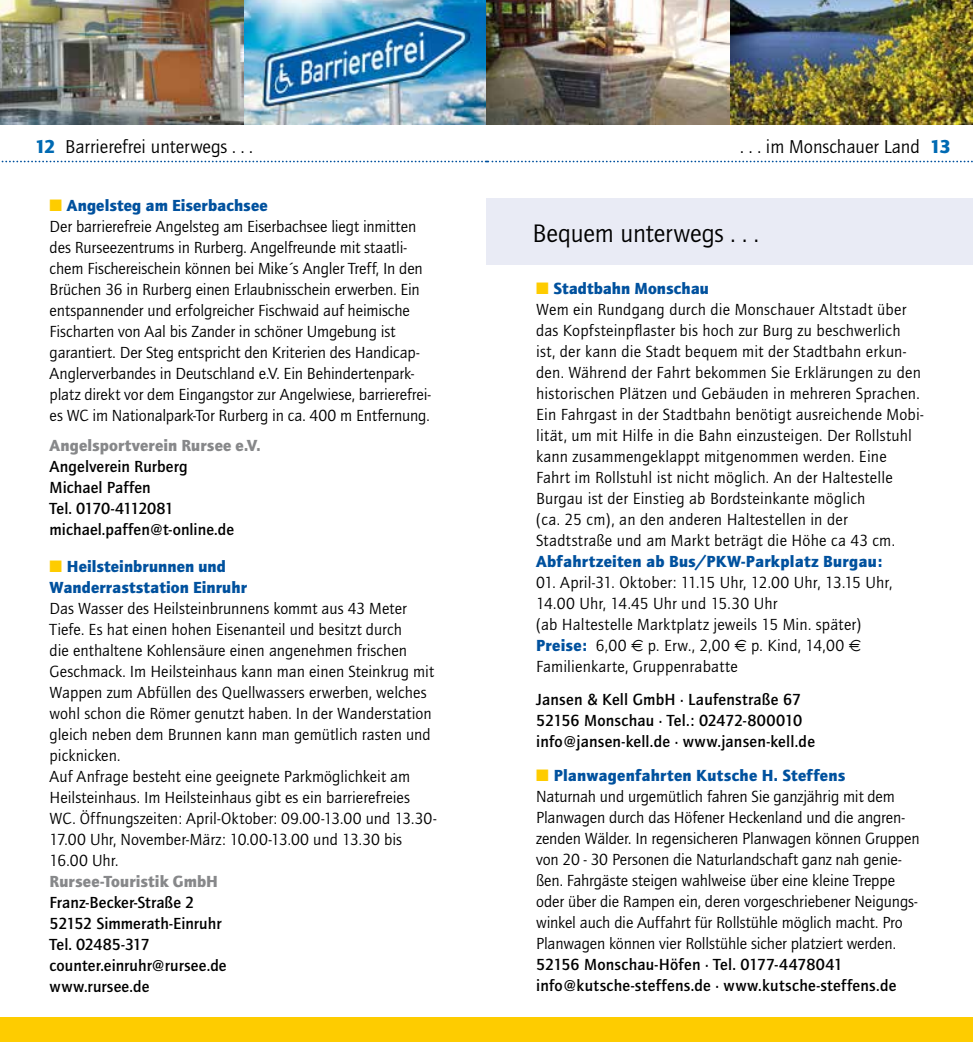
<style>
.page{position:relative;width:973px;height:1042px;background:#fff}
.page>*{position:absolute;margin:0;border:0;box-sizing:border-box;transform-origin:0 0}
.t1{font:26.25px "Quay Itc T";letter-spacing:-.005em;color:#000}
.t2{font:19.25px "Quay Itc T";color:#000}
.t3{font:16.62px/21px "Quay Itc T";letter-spacing:.005em;color:#000}
.t4{font:700 16.62px/21px "Quay Itc T";letter-spacing:.01em;color:#000}
.t5{font:900 16.62px/21px "Quay Itc T";letter-spacing:.01em;color:#00519e}
.t6{font:900 16.62px "Quay Itc T";letter-spacing:.005em;color:#87888a}
.s1{font-weight:900;color:#006ab3}
.s2{color:#fecc00}
.s3{font-weight:900;color:#00519e}
.s4{font-family:"Euro Logo"}
</style>
<div class="page">
<img style="left:0;top:0;width:972px;height:124px">
<svg style="left:1px;top:161px;width:972px;height:1px"></svg>
<div style="left:0;top:1017px;width:972px;height:25px;background:#fecc00"></div>
<div style="left:486px;top:198px;width:486px;height:66px;background:#e9ebf5"></div>
<p class="t2" style="left:35px;top:135px;width:220px"><span class="s1">12</span> Barrierefrei unterwegs . . .</p>
<p class="t2" style="left:740px;top:135px;width:212px">. . . im Monschauer Land <span class="s1">13</span></p>
<p class="t3" style="left:50px;top:195px;width:382px"><span class="s2">■</span> <span class="s3">Angelsteg am Eiserbachsee<br></span>Der barrierefreie Angelsteg am Eiserbachsee liegt inmitten des Rurseezentrums in Rurberg. Angelfreunde mit staatli&shy;chem Fischereischein können bei Mike´s Angler Treff, In den Brüchen 36 in Rurberg einen Erlaubnisschein erwerben. Ein entspannender und erfolgreicher Fischwaid auf heimische Fischarten von Aal bis Zander in schöner Umgebung ist garantiert. Der Steg entspricht den Kriterien des Handicap-Anglerverbandes in Deutschland e.V. Ein Behindertenpark&shy;platz direkt vor dem Eingangstor zur Angelwiese, barrierefrei&shy;es WC im Nationalpark-Tor Rurberg in ca. 400 m Entfernung.</p>
<p class="t6" style="left:50px;top:435px;width:212px">Angelsportverein Rursee e.V.</p>
<p class="t4" style="left:50px;top:456px;width:186px">Angelverein Rurberg<br>Michael Paffen<br>Tel. 0170-4112081 michael.paffen@t-online.de</p>
<p class="t5" style="left:50px;top:555px;width:199px"><span class="s2">■</span> Heilsteinbrunnen und<br>Wanderraststation Einruhr</p>
<p class="t3" style="left:50px;top:597px;width:388px">Das Wasser des Heilsteinbrunnens kommt aus 43 Meter Tiefe. Es hat einen hohen Eisenanteil und besitzt durch<br>die enthaltene Kohlensäure einen angenehmen frischen Geschmack. Im Heilsteinhaus kann man einen Steinkrug mit Wappen zum Abfüllen des Quellwassers erwerben, welches wohl schon die Römer genutzt haben. In der Wanderstation gleich neben dem Brunnen kann man gemütlich rasten und picknicken.<br>Auf Anfrage besteht eine geeignete Parkmöglichkeit am Heilsteinhaus. Im Heilsteinhaus gibt es ein barrierefreies WC. Öffnungszeiten: April-Oktober: 09.00-13.00 und 13.30- 17.00 Uhr, November-März: 10.00-13.00 und 13.30 bis 16.00 Uhr.</p>
<p class="t6" style="left:50px;top:871px;width:170px">Rursee-Touristik GmbH</p>
<p class="t4" style="left:50px;top:891px;width:178px">Franz-Becker-Straße 2<br>52152 Simmerath-Einruhr<br>Tel. 02485-317 counter.einruhr@rursee.de www.rursee.de</p>
<h1 class="t1" style="left:532px;top:218px;width:228px">Bequem unterwegs . . .</h1>
<p class="t3" style="left:536px;top:278px;width:388px"><span class="s2">■</span> <span class="s3">Stadtbahn Monschau<br></span>Wem ein Rundgang durch die Monschauer Altstadt über das Kopfsteinpflaster bis hoch zur Burg zu beschwerlich ist, der kann die Stadt bequem mit der Stadtbahn erkun&shy;den. Während der Fahrt bekommen Sie Erklärungen zu den historischen Plätzen und Gebäuden in mehreren Sprachen.<br>Ein Fahrgast in der Stadtbahn benötigt ausreichende Mobi&shy;lität, um mit Hilfe in die Bahn einzusteigen. Der Rollstuhl kann zusammengeklappt mitgenommen werden. Eine Fahrt im Rollstuhl ist nicht möglich. An der Haltestelle Burgau ist der Einstieg ab Bordsteinkante möglich<br>(ca. 25 cm), an den anderen Haltestellen in der Stadtstraße und am Markt beträgt die Höhe ca 43 cm.</p>
<p class="t5" style="left:536px;top:551px;width:347px">Abfahrtzeiten ab Bus/PKW-Parkplatz Burgau:</p>
<p class="t3" style="left:536px;top:572px;width:357px">01. April-31. Oktober: 11.15 Uhr, 12.00 Uhr, 13.15 Uhr, 14.00 Uhr, 14.45 Uhr und 15.30 Uhr<br>(ab Haltestelle Marktplatz jeweils 15 Min. später)<br><span class="s3">Preise:</span> 6,00 <span class="s4">7</span> p. Erw., 2,00 <span class="s4">7</span> p. Kind, 14,00 <span class="s4">7<br></span>Familienkarte, Gruppenrabatte</p>
<p class="t4" style="left:536px;top:689px;width:280px">Jansen &amp; Kell GmbH · Laufenstraße 67<br>52156 Monschau · Tel.: 02472-800010 info@jansen-kell.de · www.jansen-kell.de</p>
<p class="t3" style="left:536px;top:764px;width:385px"><span class="s2">■</span> <span class="s3">Planwagenfahrten Kutsche H. Steffens<br></span>Naturnah und urgemütlich fahren Sie ganzjährig mit dem Planwagen durch das Höfener Heckenland und die angren&shy;zenden Wälder. In regensicheren Planwagen können Gruppen von 20 - 30 Personen die Naturlandschaft ganz nah genie&shy;ßen. Fahrgäste steigen wahlweise über eine kleine Treppe oder über die Rampen ein, deren vorgeschriebener Neigungs&shy;winkel auch die Auffahrt für Rollstühle möglich macht. Pro Planwagen können vier Rollstühle sicher platziert werden.</p>
<p class="t4" style="left:536px;top:953px;width:362px">52156 Monschau-Höfen · Tel. 0177-4478041 info@kutsche-steffens.de · www.kutsche-steffens.de</p>
</div>
